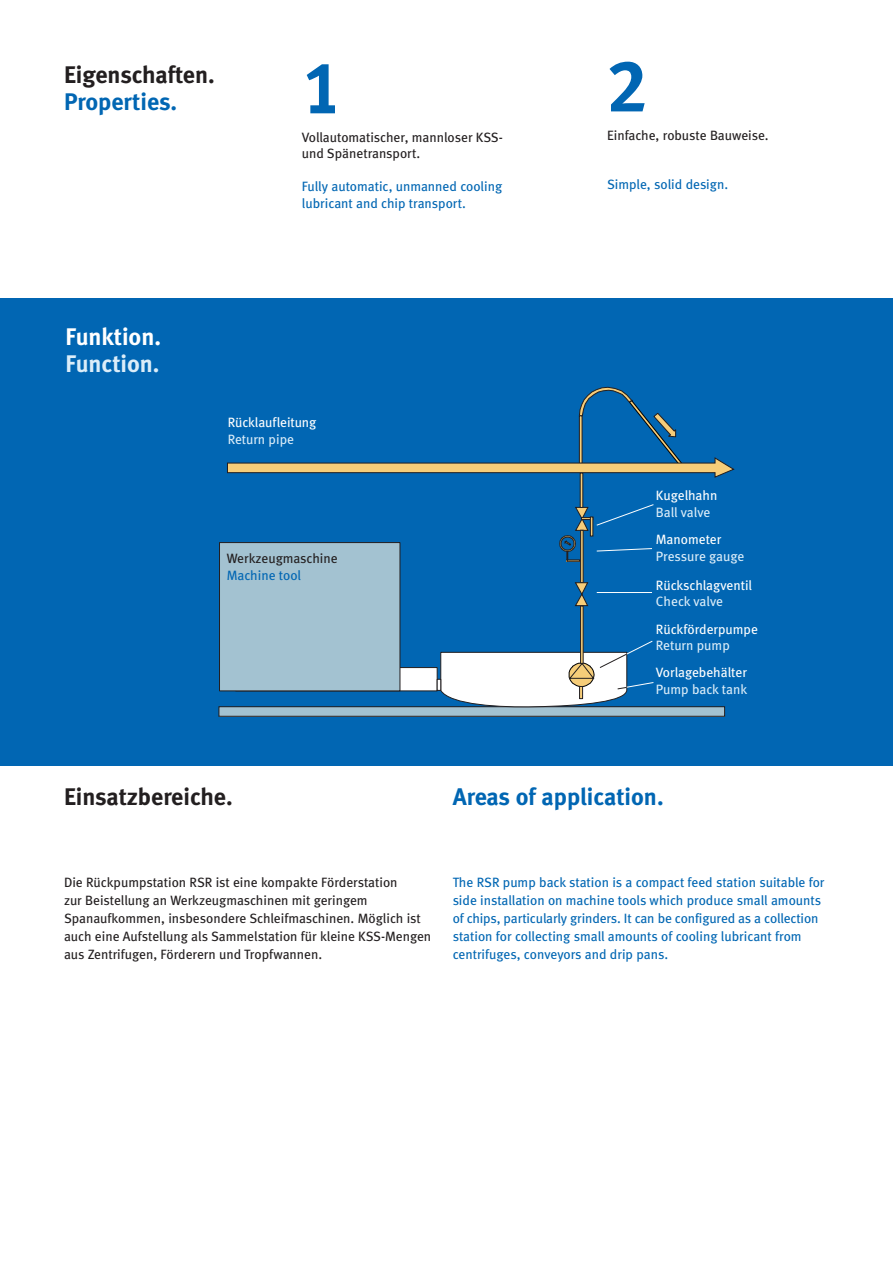
<style>
.page{position:relative;width:893px;height:1263px;background:#fff}
.page>*{position:absolute;margin:0;border:0;box-sizing:border-box;transform-origin:0 0}
.t1{font:73.5px "Meta Bold LF";color:#0166b3}
.t2{font:24px "Meta Bold LF";color:#231f20}
.t3{font:24px "Meta Bold LF";color:#0166b3}
.t4{font:24px "Meta Bold LF";color:#fff}
.t5{font:24px "Meta Bold LF";color:#dbedf9}
.t6{font:13.5px/18px "Meta Book LF";color:#0166b3}
.t7{font:13.5px/18px "Meta Book LF";color:#231f20}
.t8{font:13.5px "Meta Book LF";color:#fff}
.t9{font:13.5px "Meta Book LF";color:#dbedf9}
</style>
<div class="page">
<div style="left:0;top:298px;width:893px;height:467px;background:#0166b3"></div>
<div style="left:219px;top:707px;width:506px;height:9px;background:#a3c2d1"></div>
<div style="left:219px;top:706px;width:506px;height:10px;border:1px solid #231f20"></div>
<div style="left:580px;top:530px;width:3px;height:53px;background:#f6cd79;border:1px solid #231f20"></div>
<div style="left:235px;top:667px;width:202px;height:24px;background:#fff;border:1px solid #231f20"></div>
<div style="left:219px;top:542px;width:181px;height:149px;background:#a3c2d1;border:1px solid #231f20"></div>
<div style="left:580px;top:473px;width:3px;height:35px;background:#f6cd79;border:1px solid #231f20"></div>
<svg style="left:574px;top:582px;width:15px;height:24px"></svg>
<svg style="left:437px;top:679px;width:3px;height:12px"></svg>
<div style="left:580px;top:606px;width:3px;height:58px;background:#f6cd79;border:1px solid #231f20"></div>
<svg style="left:227px;top:387px;width:507px;height:91px"></svg>
<svg style="left:559px;top:504px;width:95px;height:58px"></svg>
<hr style="left:597px;top:592px;width:55px;height:1px;background:#fff">
<svg style="left:440px;top:640px;width:214px;height:67px"></svg>
<h2 class="t2" style="left:64px;top:60px;width:152px">Eigenschaften.</h2>
<h2 class="t3" style="left:64px;top:87px;width:115px">Properties.</h2>
<h1 class="t1" style="left:302px;top:44px;width:43px">1</h1>
<p class="t7" style="left:302px;top:129px;width:202px;line-height:16.5px">Vollautomatischer, mannloser KSS&shy;und Spänetransport.</p>
<p class="t6" style="left:302px;top:178px;width:202px;line-height:16.5px">Fully automatic, unmanned cooling lubricant and chip transport.</p>
<h2 class="t4" style="left:66px;top:323px;width:97px">Funktion.</h2>
<h2 class="t5" style="left:66px;top:350px;width:96px">Function.</h2>
<p class="t8" style="left:228px;top:415px;width:90px">Rücklaufleitung</p>
<p class="t9" style="left:228px;top:431px;width:68px">Return pipe</p>
<p class="t7" style="left:227px;top:550px;width:112px">Werkzeugmaschine</p>
<p class="t6" style="left:227px;top:566px;width:76px">Machine tool</p>
<h1 class="t1" style="left:607px;top:42px;width:43px">2</h1>
<p class="t7" style="left:607px;top:126px;width:163px">Einfache, robuste Bauweise.</p>
<p class="t6" style="left:607px;top:176px;width:123px">Simple, solid design.</p>
<p class="t8" style="left:656px;top:488px;width:63px">Kugelhahn</p>
<p class="t9" style="left:656px;top:504px;width:56px">Ball valve</p>
<p class="t8" style="left:656px;top:532px;width:67px">Manometer</p>
<p class="t9" style="left:656px;top:548px;width:90px">Pressure gauge</p>
<p class="t8" style="left:656px;top:577px;width:98px">Rückschlagventil</p>
<p class="t9" style="left:656px;top:593px;width:69px">Check valve</p>
<p class="t8" style="left:656px;top:621px;width:103px">Rückförderpumpe</p>
<p class="t9" style="left:656px;top:638px;width:75px">Return pump</p>
<p class="t8" style="left:656px;top:664px;width:93px">Vorlagebehälter</p>
<p class="t9" style="left:656px;top:681px;width:93px">Pump back tank</p>
<h2 class="t2" style="left:64px;top:782px;width:170px">Einsatzbereiche.</h2>
<h2 class="t3" style="left:453px;top:783px;width:212px">Areas of application.</h2>
<p class="t7" style="left:64px;top:873px;width:369px">Die Rückpumpstation RSR ist eine kompakte Förderstation<br>zur Beistellung an Werkzeugmaschinen mit geringem Spanaufkommen, insbesondere Schleifmaschinen. Möglich ist auch eine Aufstellung als Sammelstation für kleine KSS-Mengen aus Zentrifugen, Förderern und Tropfwannen.</p>
<p class="t6" style="left:453px;top:873px;width:373px">The RSR pump back station is a compact feed station suitable for side installation on machine tools which produce small amounts of chips, particularly grinders. It can be configured as a collection station for collecting small amounts of cooling lubricant from centrifuges, conveyors and drip pans.</p>
</div>
